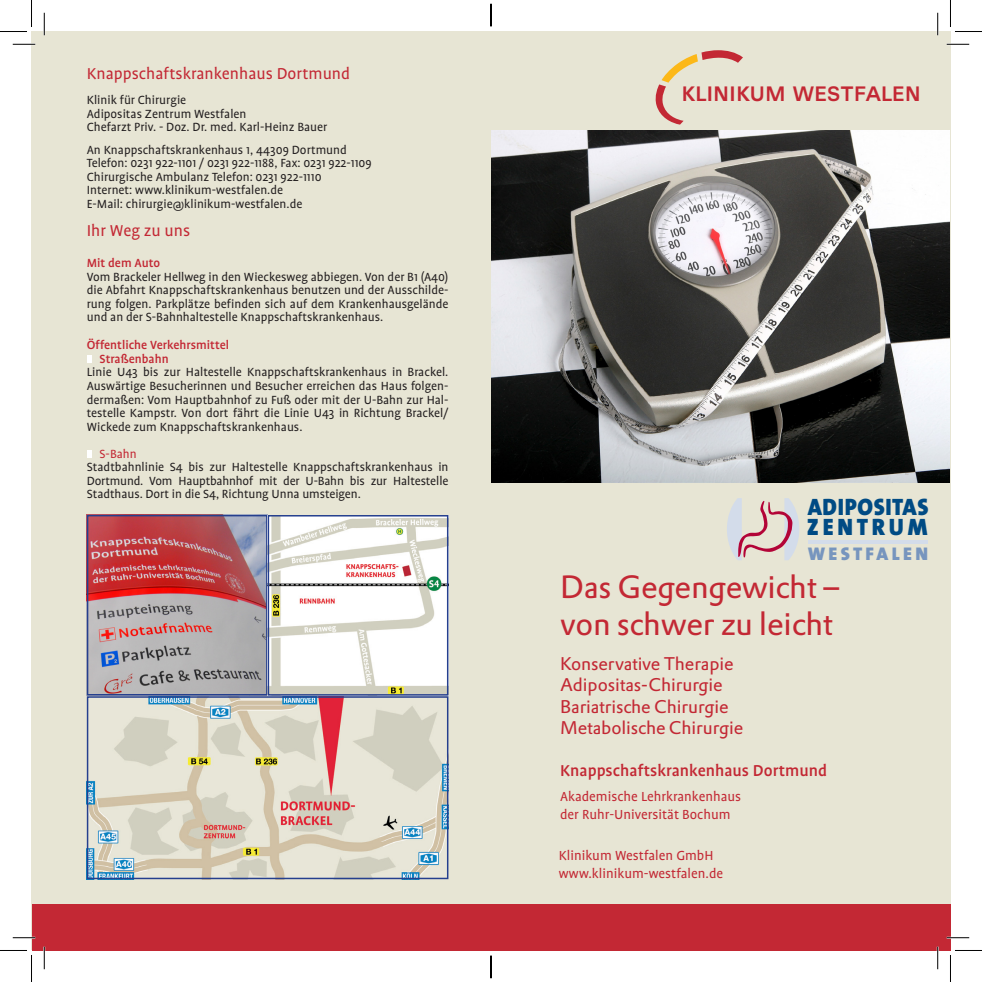
<style>
.page{position:relative;width:982px;height:982px;background:#fff}
.page>*{position:absolute;margin:0;border:0;box-sizing:border-box;transform-origin:0 0}
.t1{font:31.5px "DTL Prokyon T";letter-spacing:-.01em;color:#c32834}
.t2{font:900 23.85px "Viterra The Sans";letter-spacing:.025em;color:#004b84;scale:.93 1}
.t3{font:900 23.85px "Viterra The Sans";letter-spacing:.165em;color:#004b84;scale:.95 1}
.t4{font:700 expanded 20.25px "Zurich BT";letter-spacing:.035em;color:#c32834;scale:.82 1}
.t5{font:900 18.45px "Viterra The Sans";letter-spacing:.185em;color:#7795be}
.t6{font:18px "DTL Prokyon T";letter-spacing:-.005em;color:#c32834}
.t7{font:18px "Profile";color:#c32834}
.t8{font:500 18px "Profile";color:#c32834}
.t9{font:15px "Profile";color:#c32834}
.Fließ_light_10pt{font:13.5px/13.5px "Profile";color:#231f20;text-align:justify}
.Fließ_medium_Unterti{font:500 13.5px "Profile";color:#c32834}
.Fließ_medium_Unterti-2{font:13.5px "Profile";color:#c32834}
</style>
<div class="page">
<div style="left:491px;top:31px;width:459px;height:919px;background:#e7e5d4"></div>
<div style="left:32px;top:31px;width:459px;height:919px;background:#e7e5d4"></div>
<img style="left:87px;top:518px;width:361px;height:358px">
<div style="left:87px;top:696px;width:361px;height:183px;border:2px solid #253f8e"></div>
<img style="left:491px;top:131px;width:458px;height:351px">
<div style="left:87px;top:515px;width:180px;height:180px;border:2px solid #253f8e"></div>
<div style="left:267px;top:515px;width:181px;height:180px;border:2px solid #253f8e"></div>
<div style="left:32px;top:903px;width:918px;height:47px;background:#c32834"></div>
<svg style="left:87px;top:356px;width:5px;height:7px"></svg>
<svg style="left:87px;top:450px;width:5px;height:7px"></svg>
<svg style="left:727px;top:498px;width:72px;height:62px"></svg>
<hr style="left:807px;top:540px;width:120px;height:3px;background:#d3dcea">
<svg style="left:655px;top:50px;width:88px;height:75px"></svg>
<hr style="left:13px;top:43px;width:22px;height:2px;background:#fff">
<hr style="left:946px;top:43px;width:23px;height:2px;background:#fff">
<hr style="left:13px;top:936px;width:22px;height:2px;background:#fff">
<hr style="left:946px;top:936px;width:23px;height:2px;background:#fff">
<hr style="left:43px;top:13px;width:2px;height:22px;background:#fff">
<hr style="left:43px;top:946px;width:2px;height:23px;background:#fff">
<hr style="left:936px;top:13px;width:2px;height:22px;background:#fff">
<hr style="left:936px;top:946px;width:2px;height:23px;background:#fff">
<svg style="left:13px;top:44px;width:22px;height:1px"></svg>
<svg style="left:946px;top:44px;width:23px;height:1px"></svg>
<svg style="left:13px;top:937px;width:22px;height:1px"></svg>
<svg style="left:946px;top:937px;width:23px;height:1px"></svg>
<svg style="left:44px;top:13px;width:1px;height:22px"></svg>
<svg style="left:44px;top:946px;width:1px;height:23px"></svg>
<svg style="left:937px;top:13px;width:1px;height:22px"></svg>
<svg style="left:937px;top:946px;width:1px;height:23px"></svg>
<svg style="left:0;top:0;width:32px;height:32px"></svg>
<svg style="left:0;top:950px;width:32px;height:31px"></svg>
<svg style="left:950px;top:0;width:31px;height:32px"></svg>
<svg style="left:950px;top:950px;width:31px;height:31px"></svg>
<svg style="left:490px;top:4px;width:2px;height:22px"></svg>
<svg style="left:490px;top:955px;width:2px;height:23px"></svg>
<p class="t7" style="left:87px;top:64px;width:265px">Knappschaftskrankenhaus Dortmund</p>
<p class="Fließ_light_10pt" style="left:87px;top:93px;width:101px">Klinik für Chirurgie</p>
<p class="Fließ_light_10pt" style="left:87px;top:107px;width:161px">Adipositas Zentrum Westfalen</p>
<p class="Fließ_light_10pt" style="left:87px;top:120px;width:242px">Chefarzt Priv. - Doz. Dr. med. Karl-Heinz Bauer</p>
<p class="Fließ_light_10pt" style="left:87px;top:143px;width:261px">An Knappschaftskrankenhaus 1, 44309 Dortmund</p>
<p class="Fließ_light_10pt" style="left:87px;top:156px;width:286px">Telefon: 0231 922-1101 / 0231 922-1188, Fax: 0231 922-1109</p>
<p class="Fließ_light_10pt" style="left:87px;top:170px;width:236px">Chirurgische Ambulanz Telefon: 0231 922-1110</p>
<p class="Fließ_light_10pt" style="left:87px;top:183px;width:198px">Internet: www.klinikum-westfalen.de</p>
<p class="Fließ_light_10pt" style="left:87px;top:197px;width:217px">E-Mail: chirurgie@klinikum-westfalen.de</p>
<p class="t7" style="left:87px;top:221px;width:105px">Ihr Weg zu uns</p>
<p class="Fließ_medium_Unterti" style="left:87px;top:256px;width:75px">Mit dem Auto</p>
<p class="Fließ_light_10pt" style="left:87px;top:270px;width:363px">Vom Brackeler Hellweg in den Wieckesweg abbiegen. Von der B1 (A40) die Abfahrt Knappschaftskrankenhaus benutzen und der Ausschilde&shy;rung folgen. Parkplätze befinden sich auf dem Krankenhausgelände und an der S-Bahnhaltestelle Knappschaftskrankenhaus.</p>
<p class="Fließ_medium_Unterti" style="left:87px;top:338px;width:144px">Öffentliche Verkehrsmittel</p>
<p class="Fließ_medium_Unterti" style="left:100px;top:352px;width:71px">Straßenbahn</p>
<p class="Fließ_light_10pt" style="left:87px;top:365px;width:363px">Linie U43 bis zur Haltestelle Knappschaftskrankenhaus in Brackel.<br>Auswärtige Besucherinnen und Besucher erreichen das Haus folgen&shy;dermaßen: Vom Hauptbahnhof zu Fuß oder mit der U-Bahn zur Hal&shy;testelle Kampstr. Von dort fährt die Linie U43 in Richtung Brackel/ Wickede zum Knappschaftskrankenhaus.</p>
<p class="Fließ_medium_Unterti-2" style="left:100px;top:446px;width:39px">S-Bahn</p>
<p class="Fließ_light_10pt" style="left:87px;top:460px;width:363px">Stadtbahnlinie S4 bis zur Haltestelle Knappschaftskrankenhaus in Dortmund. Vom Hauptbahnhof mit der U-Bahn bis zur Haltestelle Stadthaus. Dort in die S4, Richtung Unna umsteigen.</p>
<p class="t4" style="left:682px;top:82px;width:292px">KLINIKUM WESTFALEN</p>
<p class="t2" style="left:807px;top:486px;width:131px">ADIPOSITAS</p>
<p class="t3" style="left:806px;top:506px;width:128px">ZENTRUM</p>
<p class="t5" style="left:807px;top:538px;width:122px">WESTFALEN</p>
<p class="t1" style="left:560px;top:565px;width:280px">Das Gegengewicht –</p>
<p class="t1" style="left:560px;top:603px;width:275px">von schwer zu leicht</p>
<p class="t6" style="left:560px;top:651px;width:175px">Konservative Therapie</p>
<p class="t6" style="left:560px;top:673px;width:164px">Adipositas-Chirurgie</p>
<p class="t6" style="left:560px;top:694px;width:170px">Bariatrische Chirurgie</p>
<p class="t6" style="left:560px;top:716px;width:184px">Metabolische Chirurgie</p>
<p class="t8" style="left:560px;top:761px;width:268px">Knappschaftskrankenhaus Dortmund</p>
<p class="t9" style="left:560px;top:788px;width:182px">Akademische Lehrkrankenhaus</p>
<p class="t9" style="left:560px;top:806px;width:172px">der Ruhr-Universität Bochum</p>
<p class="t9" style="left:558px;top:847px;width:156px">Klinikum Westfalen GmbH</p>
<p class="t9" style="left:558px;top:865px;width:166px">www.klinikum-westfalen.de</p>
</div>
